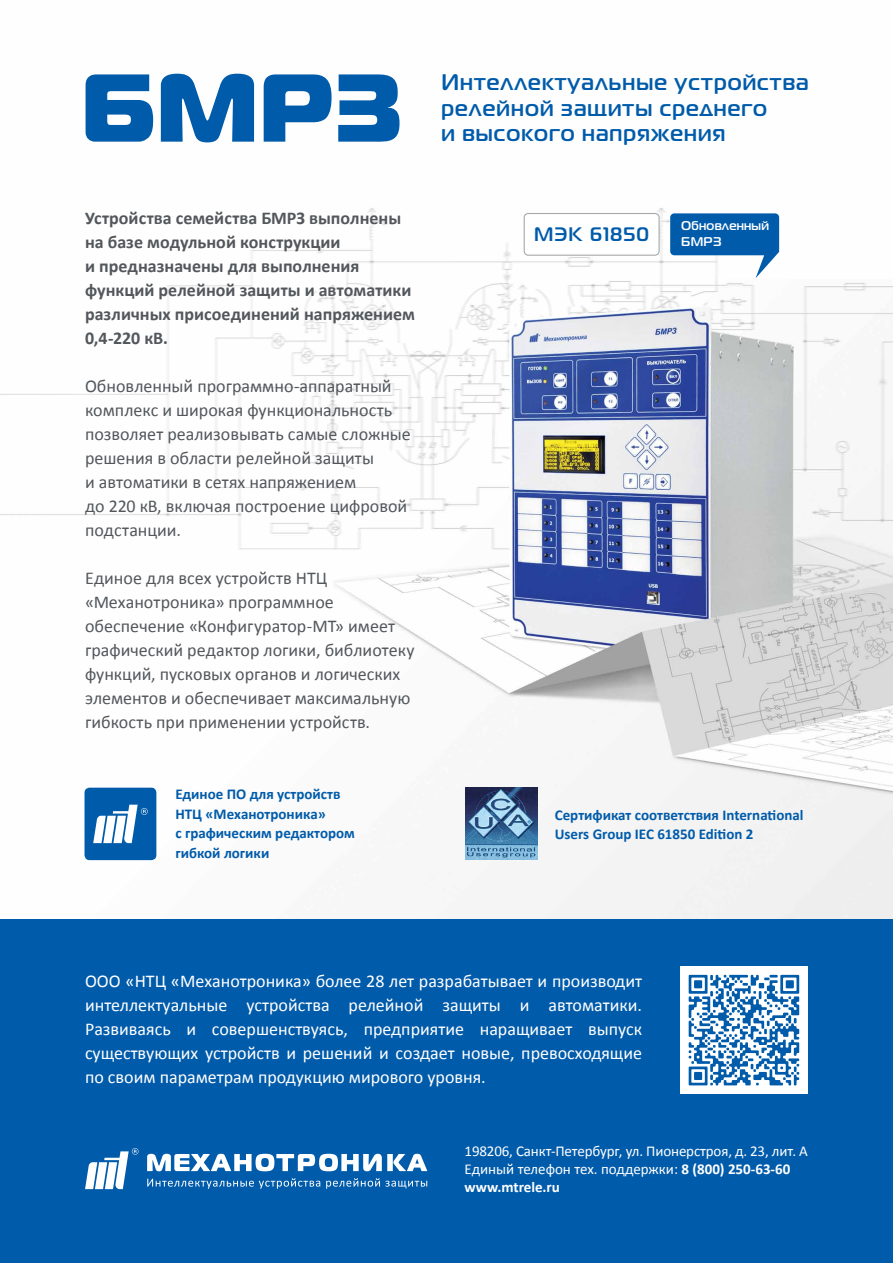
<style>
.page{position:relative;width:893px;height:1263px;background:#fff}
.page>*{position:absolute;margin:0;border:0;box-sizing:border-box;transform-origin:0 0}
.t1{font:900 96px "Magistral Black C";color:#005baa}
.t2{font:700 22.5px/25.5px "Magistral C";letter-spacing:.05em;color:#005baa}
.t3{font:700 19.5px "Magistral C";letter-spacing:.05em;color:#005baa}
.t4{font:18px/24px "Calibri";color:#52575b}
.t5{font:18px/24px "Calibri";color:#fff;text-align:justify}
.t6{font:700 18px/24px "Calibri";color:#52575b}
.t7{font:700 15px/19.5px "Calibri";color:#005baa}
.t8{font:15px/18px "Calibri";letter-spacing:-.01em;color:#fff}
.t9{font:700 12.75px "Magistral C";letter-spacing:.02em;color:#fff}
.s1{font-weight:700}
</style>
<div class="page">
<img style="left:0;top:208px;width:893px;height:711px">
<svg style="left:670px;top:213px;width:109px;height:65px"></svg>
<div style="left:524px;top:213px;width:135px;height:42px;background:#fff;border-radius:4px"></div>
<div style="left:524px;top:213px;width:136px;height:43px;border:1px solid #a7a9ac;border-radius:4px"></div>
<img style="left:466px;top:788px;width:71px;height:72px">
<div style="left:85px;top:788px;width:71px;height:71px;background:#005baa;border-radius:4px"></div>
<div style="left:85px;top:788px;width:71px;height:72px;border:2px solid #005baa;border-radius:4px"></div>
<svg style="left:93px;top:805px;width:55px;height:38px"></svg>
<div style="left:0;top:919px;width:893px;height:344px;background:#005baa"></div>
<svg style="left:147px;top:1154px;width:280px;height:17px"></svg>
<svg style="left:147px;top:1178px;width:173px;height:11px"></svg>
<svg style="left:326px;top:1178px;width:101px;height:11px"></svg>
<svg style="left:85px;top:1148px;width:53px;height:41px"></svg>
<div style="left:680px;top:966px;width:128px;height:128px;background:#fff"></div>
<svg style="left:689px;top:975px;width:110px;height:110px"></svg>
<h1 class="t1" style="left:81px;top:45px;width:323px">БМРЗ</h1>
<p class="t2" style="left:441px;top:69px;width:369px">Интеллектуальные устройства релейной защиты среднего<br>и высокого напряжения</p>
<p class="t6" style="left:85px;top:206px;width:331px">Устройства семейства БМРЗ выполнены на базе модульной конструкции<br>и предназначены для выполнения функций релейной защиты и автоматики различных присоединений напряжением<br>0,4-220 кВ.</p>
<p class="t4" style="left:85px;top:374px;width:327px">Обновленный программно-аппаратный комплекс и широкая функциональность позволяет реализовывать самые сложные решения в области релейной защиты<br>и автоматики в сетях напряжением<br>до 220 кВ, включая построение цифровой подстанции.</p>
<p class="t4" style="left:85px;top:566px;width:331px">Единое для всех устройств НТЦ «Механотроника» программное обеспечение «Конфигуратор-МТ» имеет графический редактор логики, библиотеку функций, пусковых органов и логических элементов и обеспечивает максимальную гибкость при применении устройств.</p>
<p class="t7" style="left:175px;top:785px;width:181px">Единое ПО для устройств<br>НТЦ «Механотроника»<br>с графическим редактором гибкой логики</p>
<p class="t3" style="left:534px;top:223px;width:116px">МЭК 61850</p>
<p class="t9" style="left:681px;top:217px;width:89px">Обновленный</p>
<p class="t9" style="left:681px;top:234px;width:42px">БМРЗ</p>
<p class="t7" style="left:555px;top:805px;width:250px">Сертификат соответствия International<br>Users Group IEC 61850 Edition 2</p>
<p class="t5" style="left:85px;top:969px;width:559px">ООО «НТЦ «Механотроника» более 28 лет разрабатывает и производит интеллектуальные устройства релейной защиты и автоматики.<br>Развиваясь и совершенствуясь, предприятие наращивает выпуск существующих устройств и решений и создает новые, превосходящие по своим параметрам продукцию мирового уровня.</p>
<p class="t8" style="left:465px;top:1142px;width:345px">198206, Санкт-Петербург, ул. Пионерстроя, д. 23, лит. А<br>Единый телефон тех. поддержки: <span class="s1">8 (800) 250-63-60 www.mtrele.ru</span></p>
</div>
